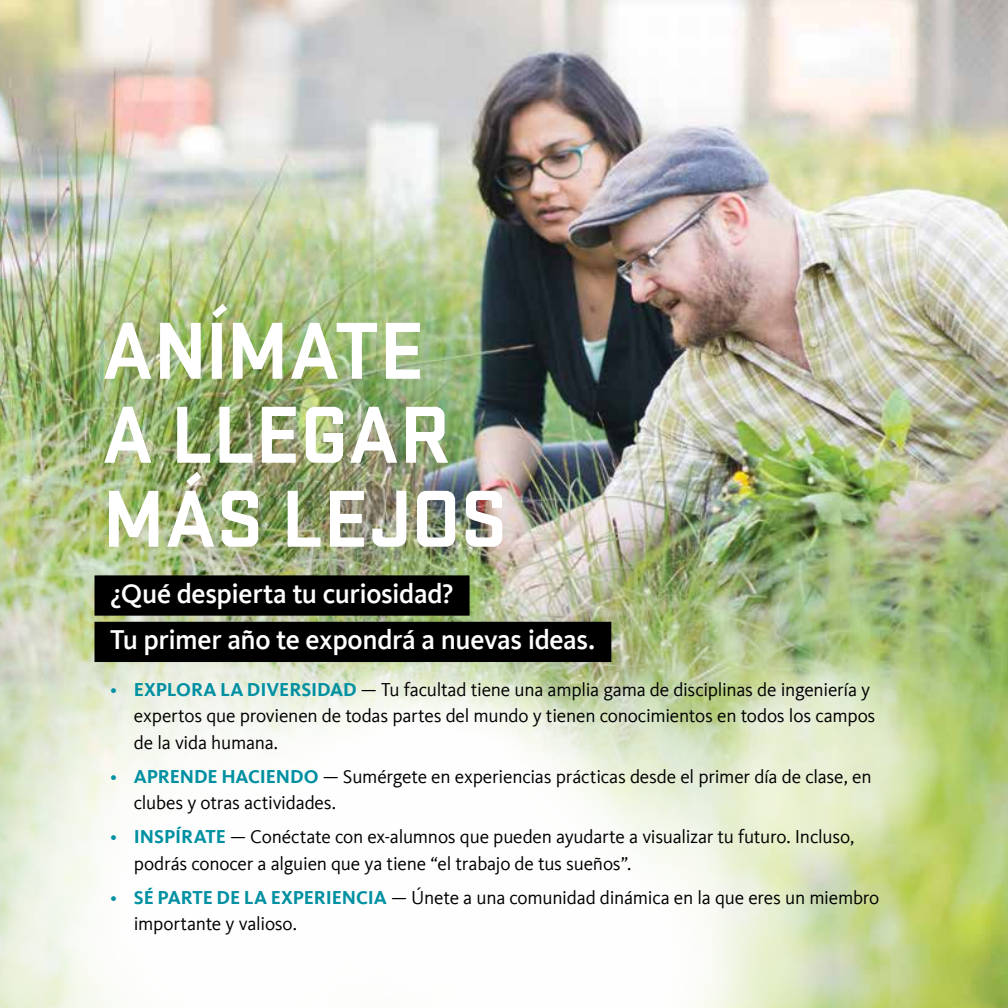
<style>
.page{position:relative;width:1008px;height:1008px;background:#fff}
.page>*{position:absolute;margin:0;border:0;box-sizing:border-box;transform-origin:0 0}
.t1{font:700 84px/84px "Stratum 2";color:#fff}
.t2{font:500 28px/46.4px "Kievit Offc";letter-spacing:-.015em;color:#fff}
.t3{font:19.25px/26.2px "Kievit Offc";letter-spacing:-.01em;color:#000}
.s1{color:#0090a1}
.s2{font-weight:700;color:#0090a1}
</style>
<div class="page">
<img style="left:0;top:0;width:1008px;height:547px">
<img style="left:0;top:382px;width:467px;height:165px">
<svg style="left:748px;top:547px;width:260px;height:461px;background:#aac172"></svg>
<img style="left:0;top:547px;width:748px;height:120px">
<svg style="left:615px;top:667px;width:242px;height:341px"></svg>
<svg style="left:0;top:609px;width:532px;height:399px"></svg>
<svg style="left:237px;top:637px;width:378px;height:371px"></svg>
<svg style="left:707px;top:649px;width:233px;height:234px;background:#d9e5bb"></svg>
<div style="left:94px;top:575px;width:376px;height:41px;background:#000"></div>
<div style="left:94px;top:622px;width:517px;height:40px;background:#000"></div>
<h1 class="t1" style="left:103px;top:304px;width:406px">ANÍMATE<br>A LLEGAR<br>MÁS LEJOS</h1>
<h2 class="t2" style="left:110px;top:571px;width:487px">¿Qué despierta tu curiosidad?<br>Tu primer año te expondrá a nuevas ideas.</h2>
<p class="t3" style="left:134px;top:677px;width:743px;text-indent:-24px"><span class="s1">•</span> <span class="s2">EXPLORA LA DIVERSIDAD</span> — Tu facultad tiene una amplia gama de disciplinas de ingeniería y expertos que provienen de todas partes del mundo y tienen conocimientos en todos los campos de la vida humana.</p>
<p class="t3" style="left:134px;top:764px;width:739px;text-indent:-24px"><span class="s1">•</span> <span class="s2">APRENDE HACIENDO</span> — Sumérgete en experiencias prácticas desde el primer día de clase, en clubes y otras actividades.</p>
<p class="t3" style="left:134px;top:824px;width:722px;text-indent:-24px"><span class="s1">•</span> <span class="s2">INSPÍRATE</span> — Conéctate con ex-alumnos que pueden ayudarte a visualizar tu futuro. Incluso, podrás conocer a alguien que ya tiene “el trabajo de tus sueños”.</p>
<p class="t3" style="left:134px;top:884px;width:747px;text-indent:-24px"><span class="s1">•</span> <span class="s2">SÉ PARTE DE LA EXPERIENCIA</span> — Únete a una comunidad dinámica en la que eres un miembro importante y valioso.</p>
</div>
